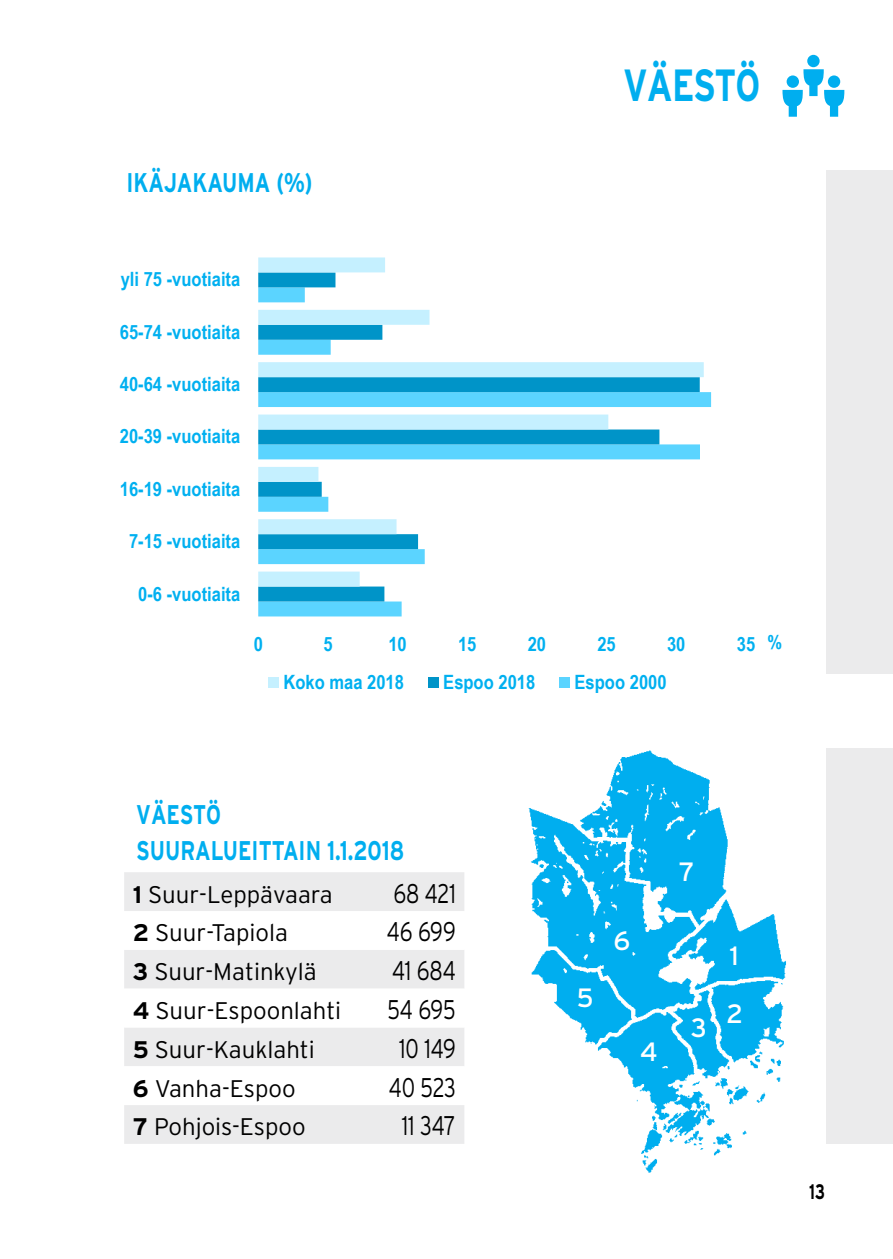
<style>
.page{position:relative;width:893px;height:1259px;background:#fff}
.page>*{position:absolute;margin:0;border:0;box-sizing:border-box;transform-origin:0 0}
.t1{font:700 45px "Interstate";letter-spacing:-.025em;color:#00aeef;scale:.77 1}
.t2{font:700 27px/36px "Interstate";color:#00aeef;scale:.77 1}
.t3{font:300 27px "Interstate";color:#000;scale:.77 1}
.t4{font:26.4px/57.9px "Interstate";color:#fff}
.t5{font:300 24px "Interstate";color:#000}
.t6{font:700 21px "Interstate";color:#000;scale:.73 1}
.t7{font:700 19.8px "Arial Narrow";color:#00b0f0}
.s1{font-weight:700}
</style>
<div class="page">
<div style="left:826px;top:748px;width:67px;height:395px;background:#ebebec"></div>
<div style="left:826px;top:170px;width:67px;height:504px;background:#ebebec"></div>
<img style="left:528px;top:750px;width:258px;height:423px">
<svg style="left:258px;top:392px;width:453px;height:224px"></svg>
<svg style="left:258px;top:586px;width:442px;height:15px"></svg>
<svg style="left:258px;top:257px;width:446px;height:329px"></svg>
<div style="left:268px;top:677px;width:11px;height:11px;background:#c5f0ff"></div>
<div style="left:428px;top:677px;width:10px;height:11px;background:#0094c8"></div>
<div style="left:559px;top:677px;width:11px;height:11px;background:#5bd4ff"></div>
<div style="left:124px;top:872px;width:340px;height:272px;background:#ebebec"></div>
<svg style="left:124px;top:911px;width:340px;height:194px"></svg>
<div style="left:807px;top:55px;width:13px;height:12px;background:#00aeef;border-radius:50%"></div>
<svg style="left:782px;top:69px;width:62px;height:48px"></svg>
<h2 class="t2" style="left:126px;top:165px;width:243px">I KÄJAKAUMA (%)</h2>
<h1 class="t1" style="left:623px;top:60px;width:180px">VÄESTÖ</h1>
<p class="t7" style="left:121px;top:264px;width:121px">yli 75 -vuotiaita</p>
<p class="t7" style="left:120px;top:317px;width:122px">65-74 -vuotiaita</p>
<p class="t7" style="left:120px;top:369px;width:122px">40-64 -vuotiaita</p>
<p class="t7" style="left:120px;top:421px;width:122px">20-39 -vuotiaita</p>
<p class="t7" style="left:120px;top:474px;width:122px">16-19 -vuotiaita</p>
<p class="t7" style="left:129px;top:526px;width:113px">7-15 -vuotiaita</p>
<p class="t7" style="left:138px;top:578px;width:104px">0-6 -vuotiaita</p>
<p class="t7" style="left:254px;top:629px;width:11px">0</p>
<p class="t7" style="left:323px;top:629px;width:11px">5</p>
<p class="t7" style="left:388px;top:629px;width:20px">10</p>
<p class="t7" style="left:458px;top:629px;width:20px">15</p>
<p class="t7" style="left:528px;top:629px;width:20px">20</p>
<p class="t7" style="left:597px;top:629px;width:20px">25</p>
<p class="t7" style="left:667px;top:629px;width:20px">30</p>
<p class="t7" style="left:737px;top:629px;width:20px">35</p>
<p class="t7" style="left:283px;top:667px;width:122px">Koko maa 2018</p>
<p class="t7" style="left:443px;top:667px;width:94px">Espoo 2018</p>
<p class="t7" style="left:575px;top:667px;width:94px">Espoo 2000</p>
<p class="t7" style="left:767px;top:627px;width:16px">%</p>
<h2 class="t2" style="left:136px;top:796px;width:350px">VÄESTÖ<br>SUURALUEITTAIN 1.1.2018</h2>
<p class="t5" style="left:133px;top:880px;width:202px"><span class="s1">1</span> Suur-Leppävaara</p>
<h2 class="t3" style="left:393px;top:878px;width:83px">68 421</h2>
<p class="t5" style="left:133px;top:919px;width:157px"><span class="s1">2</span> Suur-Tapiola</p>
<h2 class="t3" style="left:387px;top:916px;width:91px">46 699</h2>
<p class="t5" style="left:133px;top:958px;width:186px"><span class="s1">3</span> Suur-Matinkylä</p>
<h2 class="t3" style="left:392px;top:955px;width:84px">41 684</h2>
<p class="t5" style="left:133px;top:997px;width:210px"><span class="s1">4</span> Suur-Espoonlahti</p>
<h2 class="t3" style="left:387px;top:994px;width:90px">54 695</h2>
<p class="t5" style="left:133px;top:1035px;width:184px"><span class="s1">5</span> Suur-Kauklahti</p>
<h2 class="t3" style="left:399px;top:1033px;width:75px">10 149</h2>
<p class="t5" style="left:133px;top:1074px;width:165px"><span class="s1">6</span> Vanha-Espoo</p>
<h2 class="t3" style="left:389px;top:1072px;width:89px">40 523</h2>
<p class="t5" style="left:133px;top:1113px;width:174px"><span class="s1">7</span> Pohjois-Espoo</p>
<h2 class="t3" style="left:402px;top:1110px;width:72px">11 347</h2>
<h3 class="t4" style="left:577px;top:969px;width:18px">5</h3>
<h3 class="t4" style="left:614px;top:911px;width:18px">6</h3>
<h3 class="t4" style="left:640px;top:1022px;width:19px">4</h3>
<h3 class="t4" style="left:679px;top:842px;width:17px">7</h3>
<h3 class="t4" style="left:691px;top:999px;width:18px">3</h3>
<h3 class="t4" style="left:727px;top:926px;width:18px">1<br>2</h3>
<p class="t6" style="left:809px;top:1180px;width:23px">13</p>
</div>
